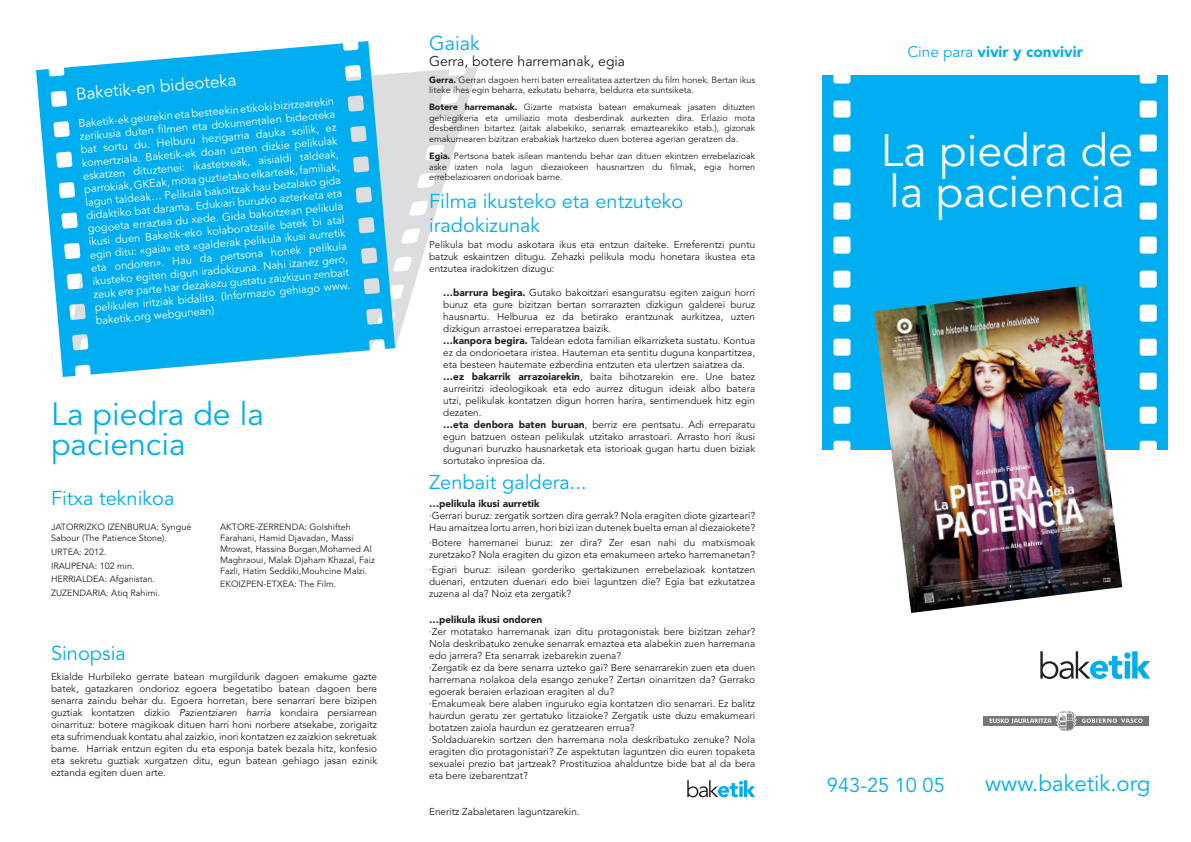
<style>
.page{position:relative;width:1191px;height:842px;background:#fff}
.page>*{position:absolute;margin:0;border:0;box-sizing:border-box;transform-origin:0 0}
.t1{font:45px/41px "Avenir LT Std";color:#fff}
.t2{font:32px "Avenir LT Std";color:#00aeef}
.t3{font:22.3px "Avenir LT Std";color:#00aeef}
.t4{font:20px/24px "Avenir LT Std";color:#00aeef}
.t5{font:17px "Avenir LT Std";color:#fff}
.t6{font:900 15.3px "Avenir LT Std";color:#00aeef}
.t7{font:14px "Avenir LT Std";color:#231f20}
.t8{font:11px/13.2px "Avenir LT Std";color:#fff;text-align:justify}
.t9{font:10px/12px "Avenir LT Std";color:#231f20;text-align:justify}
.t10{font:900 10px "Avenir LT Std";color:#231f20}
.t11{font:9px/10.8px "Avenir LT Std";color:#231f20}
.s1{font-style:italic}
.s2{font-weight:900}
.s3{font-weight:400}
</style>
<div class="page">
<svg style="left:395px;top:67px;width:83px;height:282px"></svg>
<svg style="left:36px;top:41px;width:359px;height:336px;background:#2ebbf0"></svg>
<div style="left:822px;top:75px;width:346px;height:374px;background:#00aeef"></div>
<svg style="left:1139px;top:75px;width:17px;height:9px"></svg>
<div style="left:1139px;top:101px;width:17px;height:17px;background:#fff;border-radius:3px"></div>
<div style="left:1139px;top:135px;width:17px;height:17px;background:#fff;border-radius:3px"></div>
<div style="left:1139px;top:169px;width:17px;height:17px;background:#fff;border-radius:3px"></div>
<div style="left:1139px;top:203px;width:17px;height:17px;background:#fff;border-radius:3px"></div>
<div style="left:1139px;top:237px;width:17px;height:17px;background:#fff;border-radius:3px"></div>
<div style="left:1139px;top:271px;width:17px;height:17px;background:#fff;border-radius:3px"></div>
<div style="left:1139px;top:305px;width:17px;height:17px;background:#fff;border-radius:3px"></div>
<div style="left:1139px;top:339px;width:17px;height:17px;background:#fff;border-radius:3px"></div>
<div style="left:1139px;top:373px;width:17px;height:17px;background:#fff;border-radius:3px"></div>
<div style="left:1139px;top:407px;width:17px;height:17px;background:#fff;border-radius:3px"></div>
<svg style="left:1139px;top:441px;width:17px;height:8px"></svg>
<svg style="left:833px;top:75px;width:17px;height:9px"></svg>
<div style="left:833px;top:101px;width:17px;height:17px;background:#fff;border-radius:3px"></div>
<div style="left:833px;top:135px;width:17px;height:17px;background:#fff;border-radius:3px"></div>
<div style="left:833px;top:169px;width:17px;height:17px;background:#fff;border-radius:3px"></div>
<div style="left:833px;top:203px;width:17px;height:17px;background:#fff;border-radius:3px"></div>
<div style="left:833px;top:237px;width:17px;height:17px;background:#fff;border-radius:3px"></div>
<div style="left:833px;top:271px;width:17px;height:17px;background:#fff;border-radius:3px"></div>
<div style="left:833px;top:305px;width:17px;height:17px;background:#fff;border-radius:3px"></div>
<div style="left:833px;top:339px;width:17px;height:17px;background:#fff;border-radius:3px"></div>
<div style="left:833px;top:373px;width:17px;height:17px;background:#fff;border-radius:3px"></div>
<div style="left:833px;top:407px;width:17px;height:17px;background:#fff;border-radius:3px"></div>
<svg style="left:833px;top:441px;width:17px;height:8px"></svg>
<svg style="left:687px;top:780px;width:68px;height:17px"></svg>
<svg style="left:1040px;top:651px;width:110px;height:28px"></svg>
<svg style="left:983px;top:725px;width:166px;height:1px"></svg>
<div style="left:983px;top:716px;width:166px;height:9px;background:#76787b"></div>
<svg style="left:989px;top:711px;width:154px;height:20px"></svg>
<img style="left:874px;top:286px;width:248px;height:327px">
<p class="t5" style="left:75px;top:84px;width:162px;rotate:-5deg">Baketik-en bideoteka</p>
<p class="t8" style="left:78px;top:117px;width:258px;rotate:-5deg">Baketik-ek geurekin eta besteekin etikoki bizitzearekin zerikusia duten fi lmen eta dokumentalen bideoteka bat sortu du. Helburu hezigarria dauka soilik, ez komertziala. Baketik-ek doan uzten dizkie pelikulak eskatzen dituztenei: ikastetxeak, aisialdi taldeak, parrokiak, GKEak, mota guztietako elkarteak, familiak, lagun taldeak… Pelikula bakoitzak hau bezalako gida didaktiko bat darama. Edukiari buruzko azterketa eta gogoeta erraztea du xede. Gida bakoitzean pelikula ikusi duen Baketik-eko kolaboratzaile batek bi atal egin ditu: «gaia» eta «galderak pelikula ikusi aurretik eta ondoren». Hau da pertsona honek pelikula ikusteko egiten digun iradokizuna. Nahi izanez gero, zeuk ere parte har dezakezu gustatu zaizkizun zenbait pelikulen iritziak bidalita. (Informazio gehiago www. baketik.org webgunean)</p>
<p class="t2" style="left:51px;top:396px;width:214px">La piedra de la</p>
<p class="t2" style="left:51px;top:425px;width:136px">paciencia</p>
<p class="t4" style="left:51px;top:487px;width:125px">Fitxa teknikoa</p>
<p class="t11" style="left:51px;top:522px;width:142px">JATORRIZKO IZENBURUA: Syngué<br>Sabour (The Patience Stone).</p>
<p class="t11" style="left:51px;top:547px;width:57px">URTEA: 2012.</p>
<p class="t11" style="left:51px;top:560px;width:85px">IRAUPENA: 102 min.</p>
<p class="t11" style="left:51px;top:574px;width:105px">HERRIALDEA: Afganistan.</p>
<p class="t11" style="left:51px;top:588px;width:111px">ZUZENDARIA: Atiq Rahimi.</p>
<p class="t4" style="left:51px;top:642px;width:76px">Sinopsia</p>
<p class="t11" style="left:220px;top:522px;width:156px">AKTORE-ZERRENDA: Golshifteh Farahani, Hamid Djavadan, Massi Mrowat, Hassina Burgan,Mohamed Al Maghraoui, Malak Djaham Khazal, Faiz Fazli, Hatim Seddiki,Mouhcine Malzi.</p>
<p class="t11" style="left:220px;top:579px;width:118px">EKOIZPEN-ETXEA: The Film.</p>
<p class="t9" style="left:51px;top:671px;width:328px">Ekialde Hurbileko gerrate batean murgildurik dagoen emakume gazte batek, gatazkaren ondorioz egoera begetatibo batean dagoen bere senarra zaindu behar du. Egoera horretan, bere senarrari bere bizipen guztiak kontatzen dizkio <span class="s1">Pazientziaren harria</span> kondaira persiarrean oinarrituz: botere magikoak dituen harri honi norbere atsekabe, zorigaitz eta sufrimenduak kontatu ahal zaizkio, inori kontatzen ez zaizkion sekretuak barne. Harriak entzun egiten du eta esponja batek bezala hitz, konfesio eta sekretu guztiak xurgatzen ditu, egun batean gehiago jasan ezinik eztanda egiten duen arte.</p>
<p class="t4" style="left:429px;top:31px;width:52px">Gaiak</p>
<p class="t7" style="left:429px;top:53px;width:197px">Gerra, botere harremanak, egia</p>
<p class="t11" style="left:429px;top:74px;width:327px"><span class="s2">Gerra.</span> Gerran dagoen herri baten errealitatea aztertzen du film honek. Bertan ikus liteke ihes egin beharra, ezkutatu beharra, beldurra eta suntsiketa.</p>
<p class="t11" style="left:429px;top:102px;width:327px;text-align:justify"><span class="s2">Botere harremanak.</span> Gizarte matxista batean emakumeak jasaten dituzten gehiegikeria eta umiliazio mota desberdinak aurkezten dira. Erlazio mota desberdinen bitartez (aitak alabekiko, senarrak emaztearekiko etab.), gizonak emakumearen bizitzan erabakiak hartzeko duen boterea agerian geratzen da.</p>
<p class="t11" style="left:429px;top:150px;width:328px;text-align:justify"><span class="s2">Egia.</span> Pertsona batek isilean mantendu behar izan dituen ekintzen errebelazioak aske izaten nola lagun diezaiokeen hausnartzen du filmak, egia horren errebelazioaren ondorioak barne.</p>
<p class="t4" style="left:429px;top:190px;width:256px">Filma ikusteko eta entzuteko iradokizunak</p>
<p class="t9" style="left:429px;top:239px;width:328px">Pelikula bat modu askotara ikus eta entzun daiteke. Erreferentzi puntu batzuk eskaintzen ditugu. Zehazki pelikula modu honetara ikustea eta entzutea iradokitzen dizugu:</p>
<p class="t9" style="left:443px;top:287px;width:313px"><span class="s2">…barrura begira.</span> Gutako bakoitzari esanguratsu egiten zaigun horri buruz eta gure bizitzan bertan sorrarazten dizkigun galderei buruz hausnartu. Helburua ez da betirako erantzunak aurkitzea, uzten dizkigun arrastoei erreparatzea baizik.</p>
<p class="t9" style="left:443px;top:335px;width:313px"><span class="s2">…kanpora begira.</span> Taldean edota familian elkarrizketa sustatu. Kontua ez da ondorioetara iristea. Hauteman eta sentitu duguna konpartitzea, eta besteen hautemate ezberdina entzuten eta ulertzen saiatzea da.</p>
<p class="t9" style="left:443px;top:371px;width:313px"><span class="s2">…ez bakarrik arrazoiarekin</span>, baita bihotzarekin ere. Une batez aurreiritzi ideologikoak eta edo aurrez ditugun ideiak albo batera utzi, pelikulak kontatzen digun horren harira, sentimenduek hitz egin dezaten.</p>
<p class="t9" style="left:443px;top:419px;width:313px"><span class="s2">…eta denbora baten buruan</span>, berriz ere pentsatu. Adi erreparatu egun batzuen ostean pelikulak utzitako arrastoari. Arrasto hori ikusi dugunari buruzko hausnarketak eta istorioak gugan hartu duen biziak sortutako inpresioa da.</p>
<p class="t4" style="left:429px;top:471px;width:159px">Zenbait galdera...</p>
<p class="t10" style="left:429px;top:497px;width:112px">…pelikula ikusi aurretik</p>
<p class="t9" style="left:429px;top:510px;width:328px">·Gerrari buruz: zergatik sortzen dira gerrak? Nola eragiten diote gizarteari?<br>Hau amaitzea lortu arren, hori bizi izan dutenek buelta eman al diezaiokete?</p>
<p class="t9" style="left:429px;top:537px;width:328px">·Botere harremanei buruz: zer dira? Zer esan nahi du matxismoak zuretzako? Nola eragiten du gizon eta emakumeen arteko harremanetan?</p>
<p class="t9" style="left:429px;top:563px;width:327px">·Egiari buruz: isilean gorderiko gertakizunen errebelazioak kontatzen duenari, entzuten duenari edo biei laguntzen die? Egia bat ezkutatzea zuzena al da? Noiz eta zergatik?</p>
<p class="t10" style="left:429px;top:614px;width:115px">…pelikula ikusi ondoren</p>
<p class="t9" style="left:429px;top:626px;width:327px">·Zer motatako harremanak izan ditu protagonistak bere bizitzan zehar?<br>Nola deskribatuko zenuke senarrak emaztea eta alabekin zuen harremana edo jarrera? Eta senarrak izebarekin zuena?</p>
<p class="t9" style="left:429px;top:662px;width:327px">·Zergatik ez da bere senarra uzteko gai? Bere senarrarekin zuen eta duen harremana nolakoa dela esango zenuke? Zertan oinarritzen da? Gerrako egoerak beraien erlazioan eragiten al du?</p>
<p class="t9" style="left:429px;top:698px;width:327px">·Emakumeak bere alaben inguruko egia kontatzen dio senarrari. Ez balitz haurdun geratu zer gertatuko litzaioke? Zergatik uste duzu emakumeari botatzen zaiola haurdun ez geratzearen errua?</p>
<p class="t9" style="left:429px;top:734px;width:327px">·Soldaduarekin sortzen den harremana nola deskribatuko zenuke? Nola eragiten dio protagonistari? Ze aspektutan laguntzen dio euren topaketa sexualei prezio bat jartzeak? Prostituzioa ahalduntze bide bat al da bera eta bere izebarentzat?</p>
<p class="t9" style="left:429px;top:806px;width:152px">Eneritz Zabaletaren laguntzarekin.</p>
<p class="t6" style="left:907px;top:42px;width:177px"><span class="s3">Cine para</span> vivir y convivir</p>
<p class="t1" style="left:881px;top:132px;width:254px">La piedra de la paciencia</p>
<p class="t4" style="left:827px;top:774px;width:119px">943-25 10 05</p>
<p class="t3" style="left:985px;top:770px;width:167px">www.baketik.org</p>
</div>
